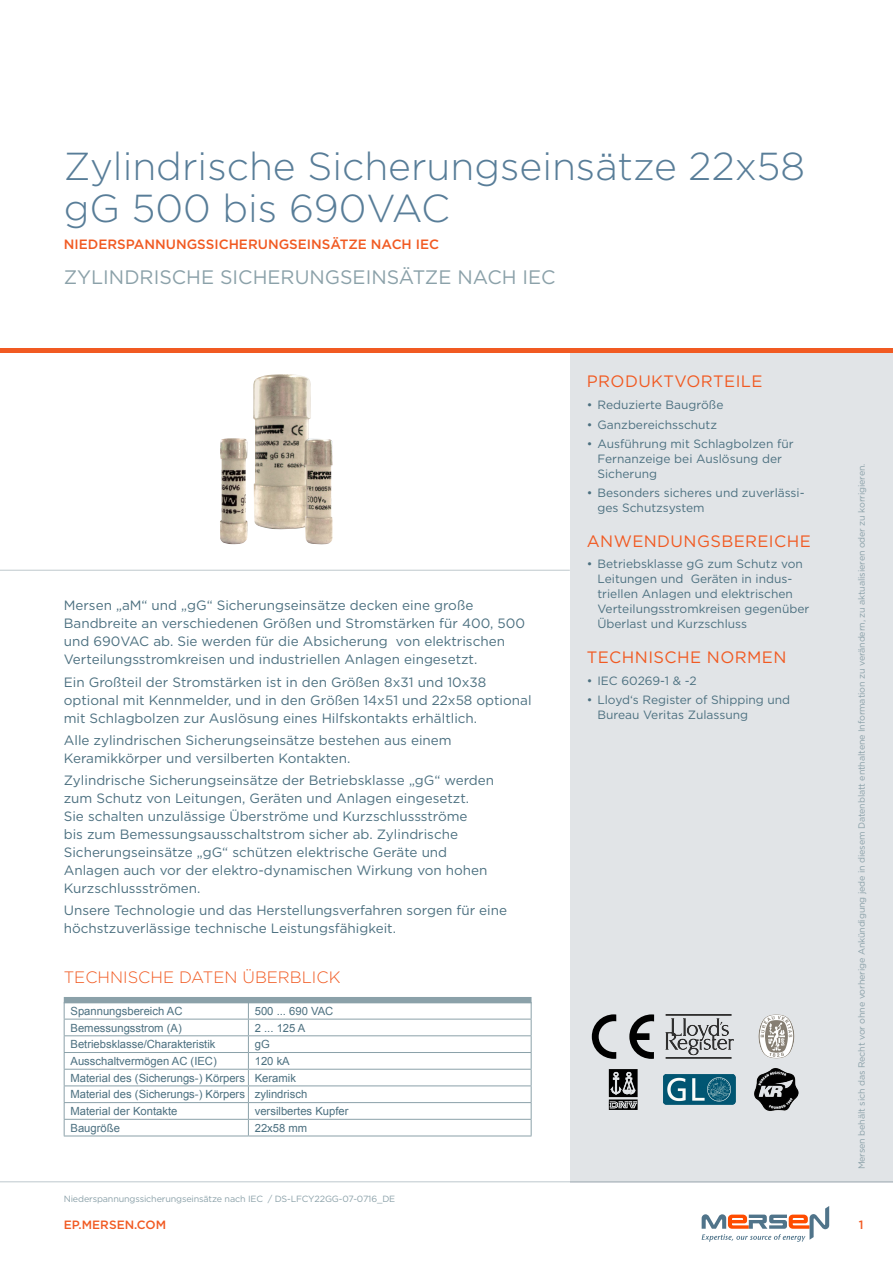
<style>
.page{position:relative;width:893px;height:1263px;background:#fff}
.page>*{position:absolute;margin:0;border:0;box-sizing:border-box;transform-origin:0 0}
.t1{font:300 39px/42px "Gotham";color:#587d98}
.t2{font:19.5px "Gotham";color:#8ba1a9}
.t3{font:16.5px "Gotham";letter-spacing:.025em;color:#f15a22}
.t4{font:300 16.5px "Gotham";color:#f15a22}
.t5{font:13.5px/18px "Gotham";color:#4c7080}
.t6{font:500 13.5px "Gotham";color:#f15a22}
.t7{font:12px/15px "Gotham";color:#4c7080}
.t8{font:500 12px "Gotham";color:#f15a22}
.t9{font:11.25px/16.6px "Arial";color:#4c7080}
.t10{font:9px "Gotham";letter-spacing:-.015em;color:#8ba1a9}
</style>
<div class="page">
<hr style="left:0;top:1181px;width:893px;height:1px;background:#bec8cd">
<div style="left:570px;top:353px;width:323px;height:829px;background:#e1e4e7"></div>
<hr style="left:0;top:349px;width:893px;height:4px;background:#f15a22">
<hr style="left:0;top:570px;width:570px;height:1px;background:#bec8cd">
<svg style="left:629px;top:1014px;width:25px;height:45px"></svg>
<svg style="left:592px;top:1014px;width:24px;height:45px"></svg>
<img style="left:758px;top:1014px;width:36px;height:45px">
<img style="left:663px;top:1074px;width:73px;height:31px">
<img style="left:666px;top:1014px;width:67px;height:45px">
<img style="left:608px;top:1069px;width:30px;height:41px">
<img style="left:754px;top:1068px;width:45px;height:43px">
<svg style="left:702px;top:1206px;width:127px;height:36px"></svg>
<div style="left:64px;top:997px;width:467px;height:6px;background:#8ba1a9"></div>
<hr style="left:64px;top:1019px;width:184px;height:1px;background:#8ba1a9">
<hr style="left:248px;top:1019px;width:283px;height:1px;background:#8ba1a9">
<hr style="left:64px;top:1035px;width:184px;height:1px;background:#8ba1a9">
<hr style="left:248px;top:1035px;width:283px;height:1px;background:#8ba1a9">
<hr style="left:64px;top:1052px;width:184px;height:1px;background:#8ba1a9">
<hr style="left:248px;top:1052px;width:283px;height:1px;background:#8ba1a9">
<hr style="left:64px;top:1069px;width:184px;height:1px;background:#8ba1a9">
<hr style="left:248px;top:1069px;width:283px;height:1px;background:#8ba1a9">
<hr style="left:64px;top:1085px;width:184px;height:1px;background:#8ba1a9">
<hr style="left:248px;top:1085px;width:283px;height:1px;background:#8ba1a9">
<hr style="left:64px;top:1102px;width:184px;height:1px;background:#8ba1a9">
<hr style="left:248px;top:1102px;width:283px;height:1px;background:#8ba1a9">
<hr style="left:64px;top:1119px;width:184px;height:1px;background:#8ba1a9">
<svg style="left:64px;top:1003px;width:1px;height:132px"></svg>
<hr style="left:64px;top:1135px;width:184px;height:1px;background:#8ba1a9">
<hr style="left:248px;top:1119px;width:283px;height:1px;background:#8ba1a9">
<svg style="left:248px;top:1003px;width:1px;height:132px"></svg>
<svg style="left:531px;top:1003px;width:1px;height:132px"></svg>
<hr style="left:248px;top:1135px;width:283px;height:1px;background:#8ba1a9">
<img style="left:220px;top:374px;width:113px;height:171px">
<h1 class="t1" style="left:64px;top:144px;width:743px">Zylindrische Sicherungseinsätze 22x58 gG 500 bis 690VAC</h1>
<p class="t6" style="left:64px;top:235px;width:377px">NIEDERSPANNUNGSSICHERUNGSEINSÄTZE NACH IEC</p>
<h2 class="t2" style="left:64px;top:264px;width:493px">ZYLINDRISCHE SICHERUNGSEINSÄTZE NACH IEC</h2>
<p class="t5" style="left:64px;top:596px;width:463px">Mersen „aM“ und „gG“ Sicherungseinsätze decken eine große Bandbreite an verschiedenen Größen und Stromstärken für 400, 500 und 690VAC ab. Sie werden für die Absicherung von elektrischen Verteilungsstromkreisen und industriellen Anlagen eingesetzt.</p>
<p class="t5" style="left:64px;top:672px;width:469px">Ein Großteil der Stromstärken ist in den Größen 8x31 und 10x38 optional mit Kennmelder, und in den Größen 14x51 und 22x58 optional mit Schlagbolzen zur Auslösung eines Hilfskontakts erhältlich.</p>
<p class="t5" style="left:64px;top:731px;width:389px">Alle zylindrischen Sicherungseinsätze bestehen aus einem<br>Keramikkörper und versilberten Kontakten.</p>
<p class="t5" style="left:64px;top:771px;width:432px">Zylindrische Sicherungseinsätze der Betriebsklasse „gG“ werden zum Schutz von Leitungen, Geräten und Anlagen eingesetzt.<br>Sie schalten unzulässige Überströme und Kurzschlussströme<br>bis zum Bemessungsausschaltstrom sicher ab. Zylindrische Sicherungseinsätze „gG“ schützen elektrische Geräte und Anlagen auch vor der elektro-dynamischen Wirkung von hohen Kurzschlussströmen.</p>
<p class="t5" style="left:64px;top:901px;width:445px">Unsere Technologie und das Herstellungsverfahren sorgen für eine höchstzuverlässige technische Leistungsfähigkeit.</p>
<p class="t4" style="left:64px;top:967px;width:278px">TECHNISCHE DATEN ÜBERBLICK</p>
<p class="t9" style="left:71px;top:1003px;width:113px">Spannungsbereich AC</p>
<p class="t9" style="left:255px;top:1003px;width:80px">500 ... 690 VAC</p>
<p class="t9" style="left:71px;top:1019px;width:113px">Bemessungsstrom (A)</p>
<p class="t9" style="left:255px;top:1019px;width:52px">2 ... 125 A</p>
<p class="t9" style="left:71px;top:1036px;width:147px">Betriebsklasse/Charakteristik</p>
<p class="t9" style="left:255px;top:1036px;width:17px">gG</p>
<p class="t9" style="left:71px;top:1053px;width:148px">Ausschaltvermögen AC (IEC)</p>
<p class="t9" style="left:71px;top:1053px;width:238px;text-indent:184px">120 kA<br>Material des (Sicherungs-) Körpers Keramik<br>Material des (Sicherungs-) Körpers zylindrisch<br>Material der Kontakte</p>
<p class="t9" style="left:255px;top:1103px;width:95px">versilbertes Kupfer</p>
<p class="t9" style="left:71px;top:1119px;width:51px">Baugröße</p>
<p class="t9" style="left:255px;top:1119px;width:54px">22x58 mm</p>
<p class="t3" style="left:587px;top:371px;width:177px">PRODUKTVORTEILE</p>
<p class="t7" style="left:587px;top:397px;width:138px">• Reduzierte Baugröße</p>
<p class="t7" style="left:587px;top:417px;width:132px">• Ganzbereichsschutz</p>
<p class="t7" style="left:597px;top:436px;width:198px;text-indent:-11px">• Ausführung mit Schlagbolzen für<br>Fernanzeige bei Auslösung der<br>Sicherung</p>
<p class="t7" style="left:597px;top:485px;width:209px;text-indent:-11px">• Besonders sicheres und zuverlässi&shy;ges Schutzsystem</p>
<p class="t3" style="left:587px;top:530px;width:225px">ANWENDUNGSBEREICHE</p>
<p class="t7" style="left:597px;top:556px;width:213px;text-indent:-11px">• Betriebsklasse gG zum Schutz von Leitungen und Geräten in indus&shy;triellen Anlagen und elektrischen Verteilungsstromkreisen gegenüber Überlast und Kurzschluss</p>
<p class="t3" style="left:587px;top:646px;width:201px">TECHNISCHE NORMEN</p>
<p class="t7" style="left:587px;top:673px;width:111px">• IEC 60269-1 &amp; -2</p>
<p class="t7" style="left:597px;top:692px;width:194px;text-indent:-11px">• Lloyd‘s Register of Shipping und<br>Bureau Veritas Zulassung</p>
<p class="t10" style="left:856px;top:1169px;width:707px;rotate:-90deg">Mersen behält sich das Recht vor ohne vorherige Ankündigung jede in diesem Datenblatt enthaltene Information zu verändern, zu aktualisieren oder zu korrigieren.</p>
<p class="t10" style="left:64px;top:1193px;width:333px">Niederspannungssicherungseinsätze nach IEC / DS-LFCY22GG-07-0716_DE</p>
<p class="t8" style="left:64px;top:1217px;width:104px">EP.MERSEN.COM</p>
<p class="t8" style="left:859px;top:1217px;width:6px">1</p>
</div>
